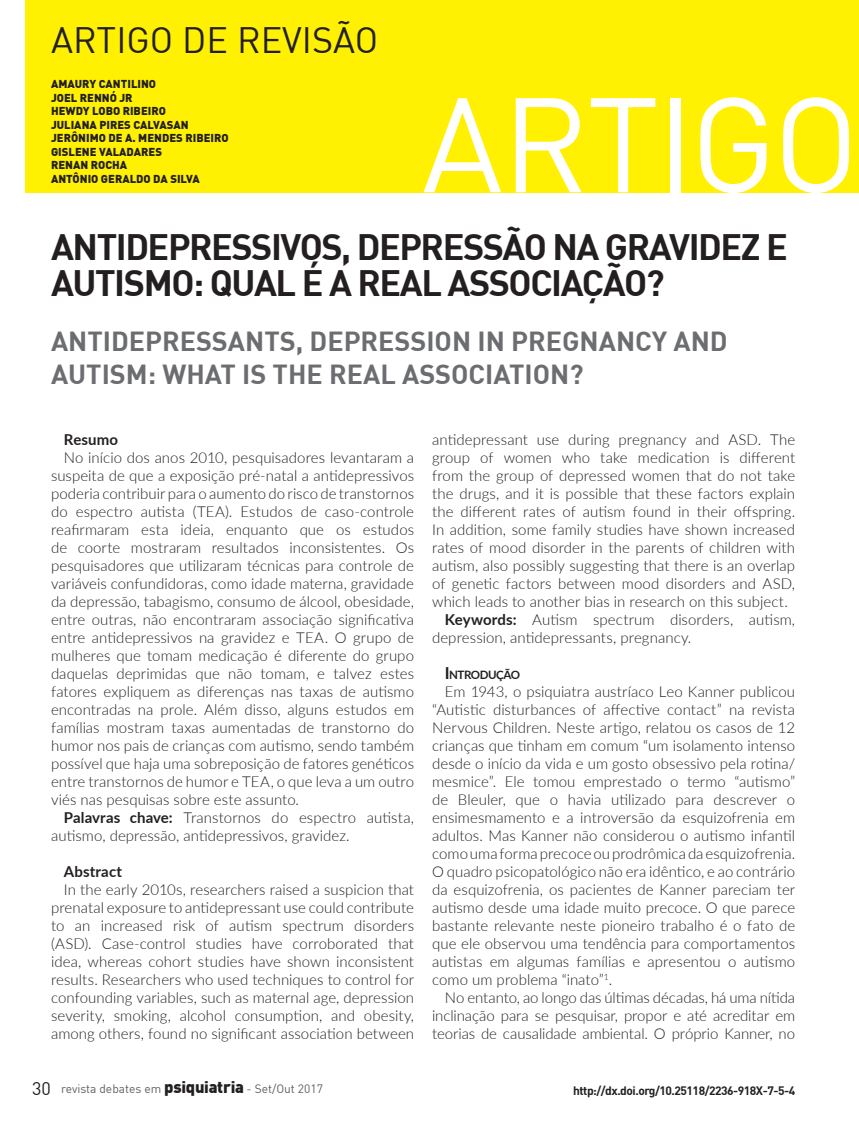
<style>
.page{position:relative;width:859px;height:1132px;background:#fff}
.page>*{position:absolute;margin:0;border:0;box-sizing:border-box;transform-origin:0 0}
.t1{font:132px "DIN";letter-spacing:-.015em;color:#fff}
.t2{font:700 36px/36px "DIN";letter-spacing:-.04em;color:#231f20}
.t3{font:36px "DIN";color:#231f20}
.t4{font:700 27px/33px "DIN";color:#6c6d70}
.t5{font:300 15px/18px "Lato";letter-spacing:.005em;color:#231f20;text-align:justify}
.t6{font:700 15px "Lato";letter-spacing:.01em;color:#231f20}
.t7{font:700 12px "DIN";letter-spacing:-.04em;color:#231f20}
.t8{font:12px "DIN";color:#616164}
.t9{font:700 11.55px "Lato";letter-spacing:-.045em;color:#231f20}
.t10{font:900 11.25px/13.5px "DIN";color:#231f20}
.s1{font-weight:700}
.s2{font-size:18px;color:#231f20}
.s3{font-weight:900;font-size:16.5px;color:#231f20}
.s4{font-size:16.5px}
</style>
<div class="page">
<div style="left:26px;top:0;width:833px;height:192px;background:#fff101"></div>
<h2 class="t3" style="left:51px;top:24px;width:329px">ARTIGO DE REVISÃO</h2>
<p class="t10" style="left:51px;top:78px;width:179px">AMAURY CANTILINO<br>JOEL RENNÓ JR<br>HEWDY LOBO RIBEIRO<br>JULIANA PIRES CALVASAN<br>JERÔNIMO DE A. MENDES RIBEIRO<br>GISLENE VALADARES<br>RENAN ROCHA<br>ANTÔNIO GERALDO DA SILVA</p>
<h1 class="t1" style="left:422px;top:86px;width:438px">ARTIGO</h1>
<h2 class="t2" style="left:51px;top:231px;width:738px">ANTIDEPRESSIVOS, DEPRESSÃO NA GRAVIDEZ E<br>AUTISMO: QUAL É A REAL ASSOCIAÇÃO?</h2>
<h3 class="t4" style="left:51px;top:325px;width:678px">ANTIDEPRESSANTS, DEPRESSION IN PREGNANCY AND<br>AUTISM: WHAT IS THE REAL ASSOCIATION?</h3>
<p class="t6" style="left:64px;top:428px;width:56px">Resumo</p>
<p class="t5" style="left:51px;top:447px;width:365px;text-indent:13px">No início dos anos 2010, pesquisadores levantaram a suspeita de que a exposição pré-natal a antidepressivos poderia contribuir para o aumento do risco de transtornos do espectro autista (TEA). Estudos de caso-controle reafirmaram esta ideia, enquanto que os estudos de coorte mostraram resultados inconsistentes. Os pesquisadores que utilizaram técnicas para controle de variáveis confundidoras, como idade materna, gravidade da depressão, tabagismo, consumo de álcool, obesidade, entre outras, não encontraram associação significativa entre antidepressivos na gravidez e TEA. O grupo de mulheres que tomam medicação é diferente do grupo daquelas deprimidas que não tomam, e talvez estes fatores expliquem as diferenças nas taxas de autismo encontradas na prole. Além disso, alguns estudos em famílias mostram taxas aumentadas de transtorno do humor nos pais de crianças com autismo, sendo também possível que haja uma sobreposição de fatores genéticos entre transtornos de humor e TEA, o que leva a um outro viés nas pesquisas sobre este assunto.</p>
<p class="t5" style="left:51px;top:807px;width:365px;text-indent:13px"><span class="s1">Palavras chave:</span> Transtornos do espectro autista, autismo, depressão, antidepressivos, gravidez.</p>
<p class="t6" style="left:64px;top:860px;width:60px">Abstract</p>
<p class="t5" style="left:51px;top:879px;width:365px;text-indent:13px">In the early 2010s, researchers raised a suspicion that prenatal exposure to antidepressant use could contribute to an increased risk of autism spectrum disorders (ASD). Case-control studies have corroborated that idea, whereas cohort studies have shown inconsistent results. Researchers who used techniques to control for confounding variables, such as maternal age, depression severity, smoking, alcohol consumption, and obesity, among others, found no significant association between</p>
<p class="t8" style="left:32px;top:1082px;width:292px"><span class="s2">30</span> revista debates em <span class="s3">psiquiatria</span> - Set/Out 2017</p>
<p class="t5" style="left:432px;top:429px;width:365px">antidepressant use during pregnancy and ASD. The</p>
<p class="t5" style="left:432px;top:447px;width:365px">group of women who take medication is different</p>
<p class="t5" style="left:432px;top:465px;width:365px">from the group of depressed women that do not take</p>
<p class="t5" style="left:432px;top:483px;width:365px">the drugs, and it is possible that these factors explain</p>
<p class="t5" style="left:432px;top:501px;width:365px">the different rates of autism found in their offspring.</p>
<p class="t5" style="left:432px;top:519px;width:365px">In addition, some family studies have shown increased</p>
<p class="t5" style="left:432px;top:537px;width:364px">rates of mood disorder in the parents of children with</p>
<p class="t5" style="left:432px;top:555px;width:365px">autism, also possibly suggesting that there is an overlap</p>
<p class="t5" style="left:432px;top:573px;width:365px">of genetic factors between mood disorders and ASD,</p>
<p class="t5" style="left:432px;top:591px;width:357px">which leads to another bias in research on this subject.</p>
<p class="t5" style="left:445px;top:609px;width:352px"><span class="s1">Keywords:</span> Autism spectrum disorders, autism,</p>
<p class="t5" style="left:432px;top:627px;width:261px">depression, antidepressants, pregnancy.</p>
<p class="t9" style="left:445px;top:666px;width:77px"><span class="s4">I</span>NTRODUÇÃO</p>
<p class="t5" style="left:432px;top:681px;width:365px;text-indent:13px">Em 1943, o psiquiatra austríaco Leo Kanner publicou “Autistic disturbances of affective contact” na revista Nervous Children. Neste artigo, relatou os casos de 12 crianças que tinham em comum “um isolamento intenso desde o início da vida e um gosto obsessivo pela rotina/ mesmice”. Ele tomou emprestado o termo “autismo” de Bleuler, que o havia utilizado para descrever o ensimesmamento e a introversão da esquizofrenia em adultos. Mas Kanner não considerou o autismo infantil como uma forma precoce ou prodrômica da esquizofrenia.<br>O quadro psicopatológico não era idêntico, e ao contrário da esquizofrenia, os pacientes de Kanner pareciam ter autismo desde uma idade muito precoce. O que parece bastante relevante neste pioneiro trabalho é o fato de que ele observou uma tendência para comportamentos autistas em algumas famílias e apresentou o autismo como um problema “inato”<sup>1</sup>.</p>
<p class="t5" style="left:432px;top:987px;width:365px;text-indent:13px">No entanto, ao longo das últimas décadas, há uma nítida inclinação para se pesquisar, propor e até acreditar em teorias de causalidade ambiental. O próprio Kanner, no</p>
<p class="t7" style="left:573px;top:1084px;width:223px">http://dx.doi.org/10.25118/2236-918X-7-5-4</p>
</div>
